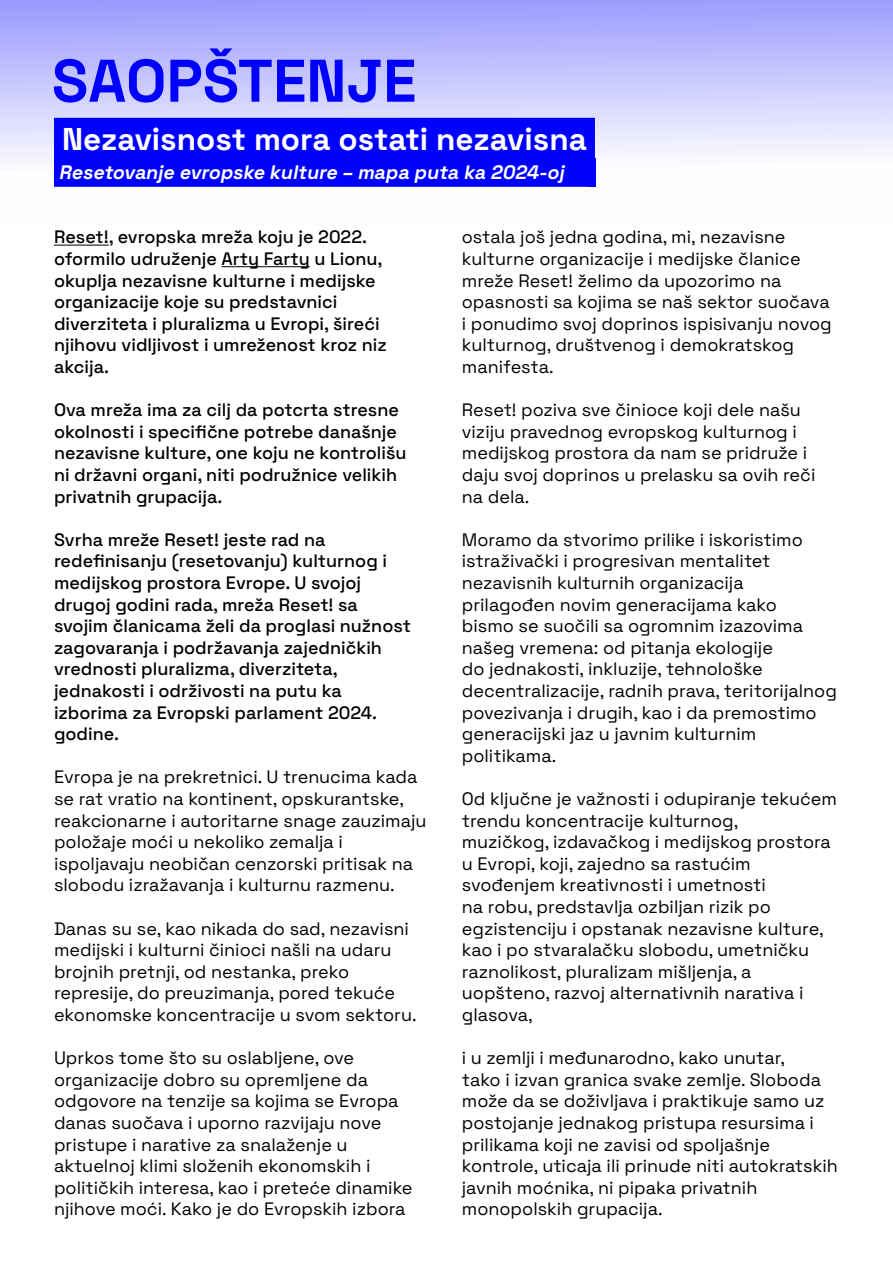
<style>
.page{position:relative;width:893px;height:1263px;background:#fff}
.page>*{position:absolute;margin:0;border:0;box-sizing:border-box;transform-origin:0 0}
.t1{font:700 60px "Space Grotesk";color:#00f}
.t2{font:700 31.5px "Space Grotesk";color:#fff}
.t3{font:italic 700 19.5px "Space Grotesk";color:#fff}
.t4{font:18px/21.6px "Space Grotesk";color:#000}
.t5{font:500 18px/21.6px "Space Grotesk";color:#000}
</style>
<div class="page">
<div style="left:0;top:0;width:893px;height:226px;background:linear-gradient(to bottom,#a1a1ff,#fff)"></div>
<hr style="left:54px;top:245px;width:55px;height:1px;background:#000">
<hr style="left:221px;top:266px;width:89px;height:1px;background:#000">
<div style="left:54px;top:118px;width:541px;height:40px;background:#00f"></div>
<div style="left:54px;top:146px;width:540px;height:41px;background:#00f"></div>
<div style="left:588px;top:158px;width:7px;height:29px;background:#00f"></div>
<h1 class="t1" style="left:52px;top:34px;width:366px">SAOPŠTENJE</h1>
<h2 class="t2" style="left:62px;top:114px;width:526px">Nezavisnost mora ostati nezavisna</h2>
<p class="t3" style="left:59px;top:156px;width:507px">Resetovanje evropske kulture – mapa puta ka 2024-oj</p>
<p class="t5" style="left:54px;top:225px;width:334px">Reset!, evropska mreža koju je 2022. oformilo udruženje Arty Farty u Lionu, okuplja nezavisne kulturne i medijske organizacije koje su predstavnici diverziteta i pluralizma u Evropi, šireći njihovu vidljivost i umreženost kroz niz akcija.</p>
<p class="t5" style="left:54px;top:398px;width:354px">Ova mreža ima za cilj da potcrta stresne okolnosti i specifične potrebe današnje nezavisne kulture, one koju ne kontrolišu ni državni organi, niti podružnice velikih privatnih grupacija.</p>
<p class="t5" style="left:54px;top:527px;width:358px">Svrha mreže Reset! jeste rad na redefinisanju (resetovanju) kulturnog i medijskog prostora Evrope. U svojoj drugoj godini rada, mreža Reset! sa svojim članicama želi da proglasi nužnost zagovaranja i podržavanja zajedničkih vrednosti pluralizma, diverziteta, jednakosti i održivosti na putu ka izborima za Evropski parlament 2024. godine.</p>
<p class="t4" style="left:54px;top:765px;width:374px">Evropa je na prekretnici. U trenucima kada se rat vratio na kontinent, opskurantske, reakcionarne i autoritarne snage zauzimaju položaje moći u nekoliko zemalja i ispoljavaju neobičan cenzorski pritisak na slobodu izražavanja i kulturnu razmenu.</p>
<p class="t4" style="left:54px;top:916px;width:364px">Danas su se, kao nikada do sad, nezavisni medijski i kulturni činioci našli na udaru brojnih pretnji, od nestanka, preko represije, do preuzimanja, pored tekuće ekonomske koncentracije u svom sektoru.</p>
<p class="t4" style="left:54px;top:1046px;width:360px">Uprkos tome što su oslabljene, ove organizacije dobro su opremljene da odgovore na tenzije sa kojima se Evropa danas suočava i uporno razvijaju nove pristupe i narative za snalaženje u aktuelnoj klimi složenih ekonomskih i političkih interesa, kao i preteće dinamike njihove moći. Kako je do Evropskih izbora</p>
<p class="t4" style="left:462px;top:225px;width:371px">ostala još jedna godina, mi, nezavisne kulturne organizacije i medijske članice mreže Reset! želimo da upozorimo na opasnosti sa kojima se naš sektor suočava i ponudimo svoj doprinos ispisivanju novog kulturnog, društvenog i demokratskog manifesta.</p>
<p class="t4" style="left:462px;top:398px;width:355px">Reset! poziva sve činioce koji dele našu viziju pravednog evropskog kulturnog i medijskog prostora da nam se pridruže i daju svoj doprinos u prelasku sa ovih reči na dela.</p>
<p class="t4" style="left:462px;top:528px;width:377px">Moramo da stvorimo prilike i iskoristimo istraživački i progresivan mentalitet nezavisnih kulturnih organizacija prilagođen novim generacijama kako<br>bismo se suočili sa ogromnim izazovima našeg vremena: od pitanja ekologije<br>do jednakosti, inkluzije, tehnološke decentralizacije, radnih prava, teritorijalnog povezivanja i drugih, kao i da premostimo generacijski jaz u javnim kulturnim politikama.</p>
<p class="t4" style="left:462px;top:787px;width:377px">Od ključne je važnosti i odupiranje tekućem trendu koncentracije kulturnog,<br>muzičkog, izdavačkog i medijskog prostora u Evropi, koji, zajedno sa rastućim svođenjem kreativnosti i umetnosti<br>na robu, predstavlja ozbiljan rizik po egzistenciju i opstanak nezavisne kulture, kao i po stvaralačku slobodu, umetničku raznolikost, pluralizam mišljenja, a uopšteno, razvoj alternativnih narativa i glasova,</p>
<p class="t4" style="left:462px;top:1046px;width:377px">i u zemlji i međunarodno, kako unutar,<br>tako i izvan granica svake zemlje. Sloboda može da se doživljava i praktikuje samo uz postojanje jednakog pristupa resursima i prilikama koji ne zavisi od spoljašnje kontrole, uticaja ili prinude niti autokratskih javnih moćnika, ni pipaka privatnih monopolskih grupacija.</p>
</div>
